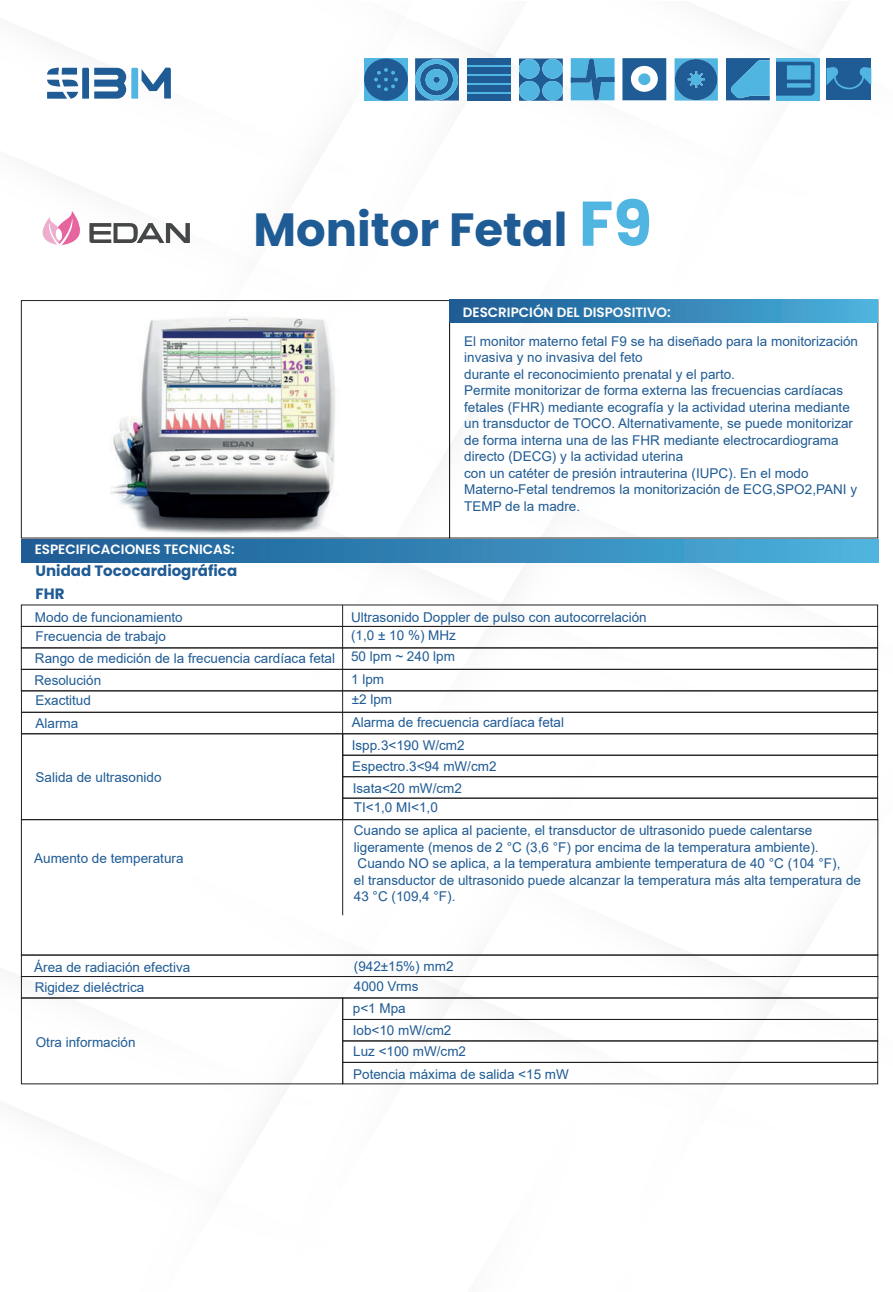
<style>
.page{position:relative;width:893px;height:1292px;background:#fff}
.page>*{position:absolute;margin:0;border:0;box-sizing:border-box;transform-origin:0 0}
.t1{font:700 63px "Poppins";color:#50b6e1}
.t2{font:700 46.5px "Poppins";color:#1f5b94}
.t3{font:700 15px/22.6px "Poppins";color:#1f5b94}
.t4{font:13.5px/16.5px "Arial";color:#1f5b94}
.t5{font:600 13.5px "Poppins";color:#fff}
</style>
<div class="page">
<img style="left:110px;top:324px;width:197px;height:174px">
<img style="left:150px;top:319px;width:186px;height:105px">
<svg style="left:719px;top:438px;width:160px;height:268px"></svg>
<svg style="left:120px;top:438px;width:599px;height:268px"></svg>
<svg style="left:320px;top:49px;width:316px;height:280px"></svg>
<svg style="left:20px;top:847px;width:165px;height:238px"></svg>
<svg style="left:601px;top:827px;width:278px;height:258px"></svg>
<svg style="left:364px;top:58px;width:44px;height:43px;background:#2d75aa"></svg>
<svg style="left:415px;top:58px;width:44px;height:43px;background:#408dbd"></svg>
<hr style="left:467px;top:83px;width:43px;height:2px;background:#50b6e1">
<hr style="left:467px;top:92px;width:43px;height:2px;background:#50b6e1">
<hr style="left:467px;top:65px;width:43px;height:2px;background:#50b6e1">
<hr style="left:467px;top:74px;width:43px;height:2px;background:#50b6e1">
<div style="left:467px;top:58px;width:43px;height:7px;background:#1f5b94"></div>
<div style="left:467px;top:85px;width:43px;height:7px;background:#1f5b94"></div>
<div style="left:467px;top:76px;width:43px;height:7px;background:#1f5b94"></div>
<div style="left:467px;top:67px;width:43px;height:7px;background:#1f5b94"></div>
<div style="left:467px;top:94px;width:43px;height:7px;background:#1f5b94"></div>
<svg style="left:519px;top:58px;width:44px;height:43px"></svg>
<div style="left:519px;top:59px;width:20px;height:20px;background:#50b6e1;border-radius:50%"></div>
<div style="left:519px;top:81px;width:20px;height:20px;background:#50b6e1;border-radius:50%"></div>
<div style="left:542px;top:59px;width:21px;height:20px;background:#50b6e1;border-radius:50%"></div>
<div style="left:542px;top:81px;width:21px;height:20px;background:#50b6e1;border-radius:50%"></div>
<svg style="left:622px;top:58px;width:44px;height:42px"></svg>
<svg style="left:675px;top:58px;width:43px;height:43px;background:#357caf"></svg>
<svg style="left:571px;top:58px;width:43px;height:42px;background:#459ecc"></svg>
<svg style="left:776px;top:58px;width:44px;height:42px"></svg>
<svg style="left:776px;top:62px;width:38px;height:34px"></svg>
<div style="left:638px;top:73px;width:12px;height:12px;background:#50b6e1;border-radius:50%"></div>
<svg style="left:726px;top:58px;width:44px;height:42px;background:#3d8fbf"></svg>
<div style="left:826px;top:58px;width:45px;height:42px;background:#1f5b94"></div>
<svg style="left:826px;top:67px;width:45px;height:22px"></svg>
<svg style="left:47px;top:67px;width:124px;height:32px"></svg>
<div style="left:21px;top:300px;width:429px;height:238px;border:1px solid #231f20"></div>
<div style="left:450px;top:300px;width:428px;height:23px;background:linear-gradient(to right,#1c5891,#4cb1dc)"></div>
<div style="left:21px;top:539px;width:857px;height:23px;background:linear-gradient(to right,#1b5891,#4cb2dd)"></div>
<div style="left:21px;top:626px;width:857px;height:22px;border:1px solid #231f20"></div>
<div style="left:21px;top:647px;width:857px;height:22px;border:1px solid #231f20"></div>
<div style="left:21px;top:669px;width:857px;height:22px;border:1px solid #231f20"></div>
<hr style="left:342px;top:605px;width:1px;height:310px;background:#231f20">
<div style="left:21px;top:690px;width:857px;height:22px;border:1px solid #231f20"></div>
<div style="left:21px;top:712px;width:857px;height:22px;border:1px solid #231f20"></div>
<div style="left:342px;top:733px;width:536px;height:22px;border:1px solid #231f20"></div>
<div style="left:342px;top:755px;width:536px;height:22px;border:1px solid #231f20"></div>
<div style="left:342px;top:776px;width:536px;height:22px;border:1px solid #231f20"></div>
<div style="left:342px;top:798px;width:536px;height:21px;border:1px solid #231f20"></div>
<div style="left:21px;top:819px;width:857px;height:136px;border:1px solid #231f20"></div>
<div style="left:21px;top:954px;width:857px;height:22px;border:1px solid #231f20"></div>
<div style="left:21px;top:976px;width:857px;height:22px;border:1px solid #231f20"></div>
<div style="left:342px;top:1019px;width:536px;height:22px;border:1px solid #231f20"></div>
<div style="left:342px;top:997px;width:536px;height:22px;border:1px solid #231f20"></div>
<div style="left:342px;top:1040px;width:536px;height:22px;border:1px solid #231f20"></div>
<div style="left:342px;top:1062px;width:536px;height:22px;border:1px solid #231f20"></div>
<div style="left:21px;top:733px;width:322px;height:86px;border:1px solid #231f20"></div>
<svg style="left:89px;top:223px;width:101px;height:20px"></svg>
<svg style="left:42px;top:211px;width:38px;height:34px"></svg>
<div style="left:21px;top:997px;width:322px;height:87px;border:1px solid #231f20"></div>
<h2 class="t2" style="left:254px;top:202px;width:315px">Monitor Fetal</h2>
<h1 class="t1" style="left:579px;top:187px;width:75px">F9</h1>
<p class="t5" style="left:463px;top:304px;width:209px">DESCRIPCIÓN DEL DISPOSITIVO:</p>
<p class="t5" style="left:35px;top:542px;width:201px">ESPECIFICACIONES TECNICAS:</p>
<p class="t3" style="left:36px;top:559px;width:203px">Unidad Tococardiográfica<br>FHR</p>
<p class="t4" style="left:35px;top:607px;width:149px;line-height:19px">Modo de funcionamiento<br>Frecuencia de trabajo</p>
<p class="t4" style="left:34px;top:647px;width:302px;line-height:22px">Rango de medición de la frecuencia cardíaca fetal<br>Resolución</p>
<p class="t4" style="left:35px;top:689px;width:57px;line-height:22.2px">Exactitud<br>Alarma</p>
<p class="t4" style="left:36px;top:769px;width:128px">Salida de ultrasonido</p>
<p class="t4" style="left:34px;top:849px;width:151px">Aumento de temperatura</p>
<p class="t4" style="left:464px;top:333px;width:395px">El monitor materno fetal F9 se ha diseñado para la monitorización invasiva y no invasiva del feto<br>durante el reconocimiento prenatal y el parto.<br>Permite monitorizar de forma externa las frecuencias cardíacas fetales (FHR) mediante ecografía y la actividad uterina mediante un transductor de TOCO. Alternativamente, se puede monitorizar de forma interna una de las FHR mediante electrocardiograma directo (DECG) y la actividad uterina<br>con un catéter de presión intrauterina (IUPC). En el modo Materno-Fetal tendremos la monitorización de ECG,SPO2,PANI y TEMP de la madre.</p>
<p class="t4" style="left:351px;top:607px;width:297px;line-height:18.3px">Ultrasonido Doppler de pulso con autocorrelación (1,0 ± 10 %) MHz</p>
<p class="t4" style="left:351px;top:645px;width:105px;line-height:22.8px">50 lpm ~ 240 lpm<br>1 lpm</p>
<p class="t4" style="left:352px;top:691px;width:42px">±2 lpm</p>
<p class="t4" style="left:352px;top:711px;width:214px;line-height:22.5px">Alarma de frecuencia cardíaca fetal<br>Ispp.3&lt;190 W/cm2</p>
<p class="t4" style="left:352px;top:755px;width:146px;line-height:22.2px">Espectro.3&lt;94 mW/cm2<br>Isata&lt;20 mW/cm2</p>
<p class="t4" style="left:354px;top:795px;width:460px;line-height:23.1px">TI&lt;1,0 MI&lt;1,0<br>Cuando se aplica al paciente, el transductor de ultrasonido puede calentarse</p>
<p class="t4" style="left:354px;top:838px;width:509px">ligeramente (menos de 2 °C (3,6 °F) por encima de la temperatura ambiente).<br>Cuando NO se aplica, a la temperatura ambiente temperatura de 40 °C (104 °F),<br>el transductor de ultrasonido puede alcanzar la temperatura más alta temperatura de 43 °C (109,4 °F).</p>
<p class="t4" style="left:34px;top:957px;width:158px;line-height:19.6px">Área de radiación efectiva<br>Rigidez dieléctrica</p>
<p class="t4" style="left:36px;top:1033px;width:101px">Otra información</p>
<p class="t4" style="left:354px;top:955px;width:101px;line-height:20.5px">(942±15%) mm2<br>4000 Vrms</p>
<p class="t4" style="left:353px;top:997px;width:218px;line-height:21.8px">p&lt;1 Mpa<br>Iob&lt;10 mW/cm2<br>Luz &lt;100 mW/cm2<br>Potencia máxima de salida &lt;15 mW</p>
</div>
